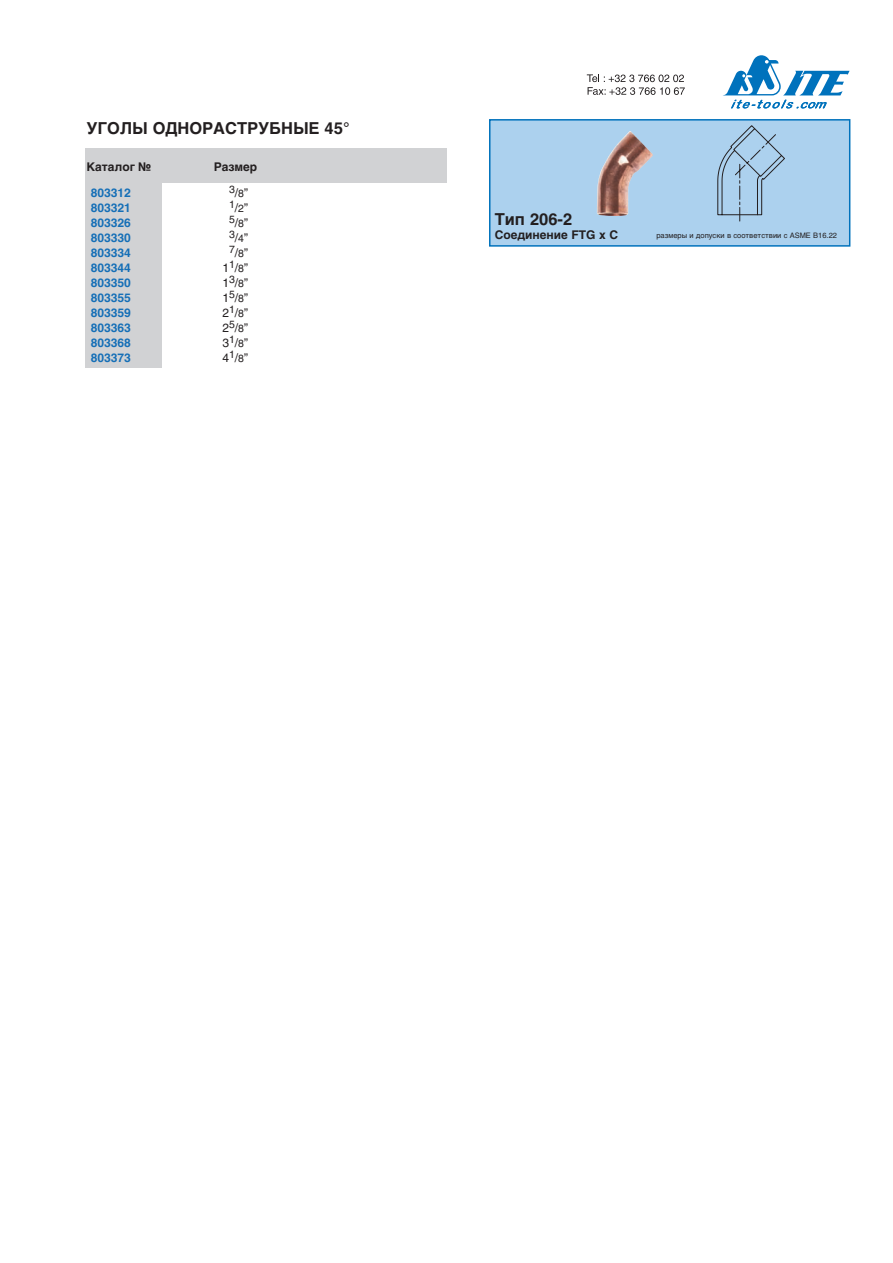
<style>
.page{position:relative;width:893px;height:1263px;background:#fff}
.page>*{position:absolute;margin:0;border:0;box-sizing:border-box;transform-origin:0 0}
.t1{font:700 16.5px "Helvetica Cyr";color:#231f20}
.t2{font:700 16.5px "Helvetica";color:#231f20}
.t3{font:700 12px "Helvetica Cyr";color:#156fb7}
.t4{font:12px "Helvetica";color:#231f20}
.t5{font:700 12px "Helvetica Cyr";color:#231f20}
.t6{font:10.5px "Helvetica";color:#231f20}
.t7{font:7.5px "Helvetica Cyr Upright";color:#231f20}
.s1{font-size:12px}
.s2{font-size:10.5px}
.s3{font-family:"Helvetica Cyr"}
</style>
<div class="page">
<svg style="left:587px;top:74px;width:97px;height:21px"></svg>
<svg style="left:723px;top:55px;width:127px;height:53px"></svg>
<div style="left:489px;top:119px;width:361px;height:128px;background:#acd1ee;border:2px solid #0072bc"></div>
<img style="left:597px;top:131px;width:56px;height:85px">
<svg style="left:718px;top:125px;width:67px;height:96px"></svg>
<div style="left:85px;top:177px;width:77px;height:191px;background:#d1d2d4"></div>
<div style="left:85px;top:149px;width:361px;height:34px;background:#d1d2d4"></div>
<h1 class="t1" style="left:87px;top:118px;width:265px">УГОЛЫ ОДНОРАСТРУБНЫЕ 45°</h1>
<p class="t5" style="left:87px;top:159px;width:66px">Каталог №</p>
<p class="t5" style="left:214px;top:159px;width:45px">Размер</p>
<p class="t3" style="left:91px;top:186px;width:42px">803312</p>
<p class="t6" style="left:229px;top:185px;width:21px">3<span class="s1">/</span>8<span class="s1">”</span></p>
<p class="t3" style="left:91px;top:201px;width:42px">803321</p>
<p class="t6" style="left:229px;top:200px;width:21px">1<span class="s1">/</span>2<span class="s1">”</span></p>
<p class="t3" style="left:91px;top:216px;width:42px">803326</p>
<p class="t6" style="left:229px;top:215px;width:21px">5<span class="s1">/</span>8<span class="s1">”</span></p>
<p class="t3" style="left:91px;top:231px;width:42px">803330</p>
<p class="t6" style="left:229px;top:230px;width:21px">3<span class="s1">/</span>4<span class="s1">”</span></p>
<p class="t3" style="left:91px;top:246px;width:42px">803334</p>
<p class="t6" style="left:229px;top:245px;width:21px">7<span class="s1">/</span>8<span class="s1">”</span></p>
<p class="t3" style="left:91px;top:261px;width:42px">803344</p>
<p class="t4" style="left:222px;top:260px;width:27px">1<sup>1</sup>/<span class="s2">8</span>”</p>
<p class="t3" style="left:91px;top:276px;width:42px">803350</p>
<p class="t4" style="left:222px;top:275px;width:27px">1<sup>3</sup>/<span class="s2">8</span>”</p>
<p class="t3" style="left:91px;top:291px;width:42px">803355</p>
<p class="t4" style="left:222px;top:290px;width:27px">1<sup>5</sup>/<span class="s2">8</span>”</p>
<p class="t3" style="left:91px;top:306px;width:42px">803359</p>
<p class="t4" style="left:222px;top:305px;width:27px">2<sup>1</sup>/<span class="s2">8</span>”</p>
<p class="t3" style="left:91px;top:321px;width:42px">803363</p>
<p class="t4" style="left:222px;top:320px;width:27px">2<sup>5</sup>/<span class="s2">8</span>”</p>
<p class="t3" style="left:91px;top:336px;width:42px">803368</p>
<p class="t4" style="left:222px;top:335px;width:27px">3<sup>1</sup>/<span class="s2">8</span>”</p>
<p class="t3" style="left:91px;top:351px;width:42px">803373</p>
<p class="t4" style="left:222px;top:350px;width:27px">4<sup>1</sup>/<span class="s2">8</span>”</p>
<h1 class="t2" style="left:495px;top:209px;width:79px"><span class="s3">Тип</span> 206-2</h1>
<p class="t5" style="left:495px;top:228px;width:125px">Соединение FTG x C</p>
<p class="t7" style="left:656px;top:231px;width:182px">pазмеры и допуски в соответствии с ASME B16.22</p>
</div>
